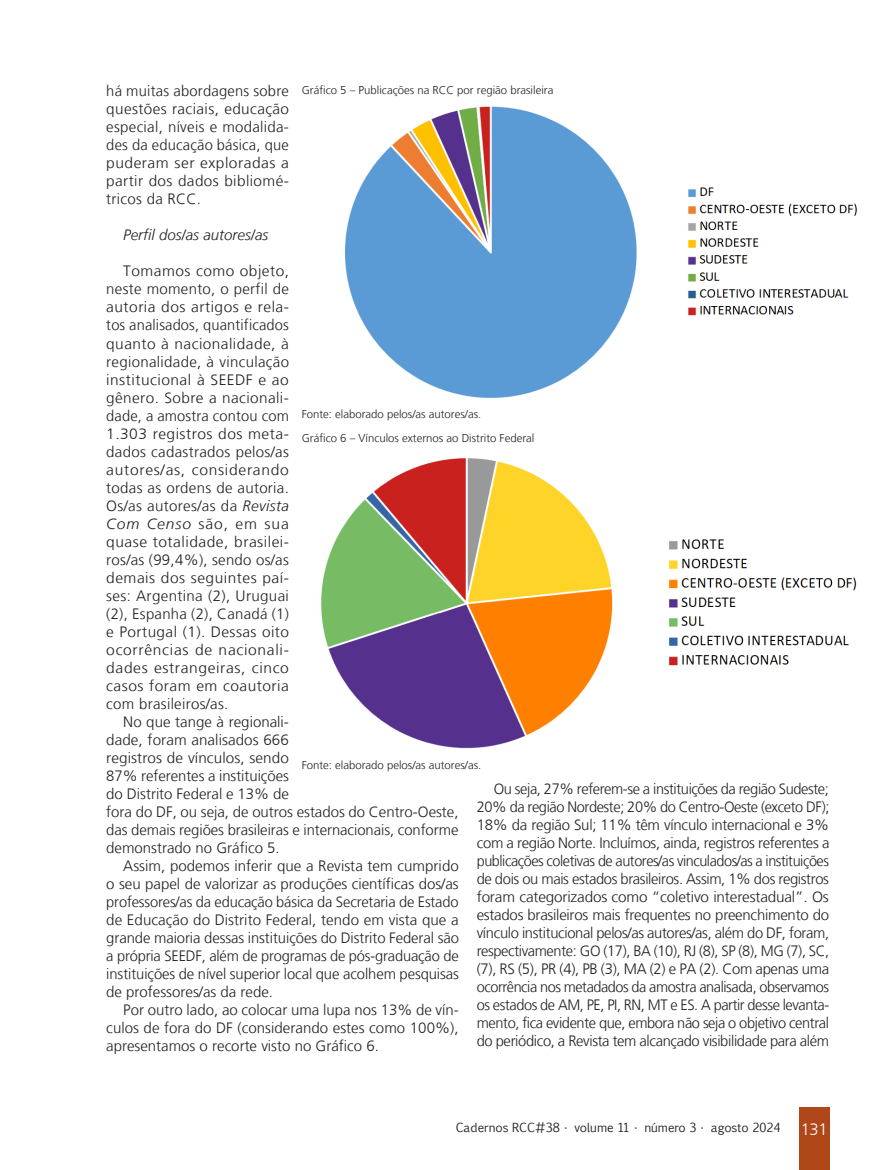
<style>
.page{position:relative;width:893px;height:1170px;background:#fff}
.page>*{position:absolute;margin:0;border:0;box-sizing:border-box;transform-origin:0 0}
.Miolo__10{font:300 15px/18px "Frutiger LT";color:#231f20;text-align:justify}
.Miolo__10-2{font:italic 300 15px "Frutiger LT";color:#231f20}
.t1{font:12px "Euphemia CAS";color:#231f20}
.Legendas{font:300 11.4px "Frutiger LT";color:#231f20}
.s1{font-style:italic}
.s2{font-family:"Frutiger LT";font-weight:300;font-size:16.5px;color:#fff}
</style>
<div class="page">
<div style="left:799px;top:1107px;width:30px;height:62px;background:#b04719"></div>
<img style="left:345px;top:106px;width:513px;height:293px">
<img style="left:321px;top:458px;width:536px;height:291px">
<p class="Legendas" style="left:302px;top:83px;width:253px">Gráfico 5 – Publicações na RCC por região brasileira</p>
<p class="Miolo__10" style="left:106px;top:82px;width:184px">há muitas abordagens sobre questões raciais, educação especial, níveis e modalida&shy;des da educação básica, que puderam ser exploradas a partir dos dados bibliomé&shy;tricos da RCC.</p>
<p class="Miolo__10-2" style="left:123px;top:227px;width:147px">Perfil dos/as autores/as</p>
<p class="Miolo__10" style="left:106px;top:262px;width:184px;text-indent:17px">Tomamos como objeto, neste momento, o perfil de autoria dos artigos e rela&shy;tos analisados, quantificados quanto à nacionalidade, à regionalidade, à vinculação institucional à SEEDF e ao gênero. Sobre a nacionali&shy;dade, a amostra contou com 1.303 registros dos meta&shy;dados cadastrados pelos/as autores/as, considerando todas as ordens de autoria.<br>Os/as autores/as da <span class="s1">Revista Com Censo</span> são, em sua quase totalidade, brasilei&shy;ros/as (99,4%), sendo os/as demais dos seguintes paí&shy;ses: Argentina (2), Uruguai (2), Espanha (2), Canadá (1) e Portugal (1). Dessas oito ocorrências de nacionali&shy;dades estrangeiras, cinco casos foram em coautoria com brasileiros/as.</p>
<p class="Miolo__10" style="left:106px;top:712px;width:354px;text-align:left;text-indent:17px">No que tange à regionali-<br>dade, foram analisados 666<br>registros de vínculos, sendo<br>87% referentes a instituições<br>do Distrito Federal e 13% de<br>fora do DF, ou seja, de outros estados do Centro-Oeste, das demais regiões brasileiras e internacionais, conforme demonstrado no Gráfico 5.</p>
<p class="Miolo__10" style="left:106px;top:856px;width:354px;text-indent:17px">Assim, podemos inferir que a Revista tem cumprido o seu papel de valorizar as produções científicas dos/as professores/as da educação básica da Secretaria de Estado de Educação do Distrito Federal, tendo em vista que a grande maioria dessas instituições do Distrito Federal são a própria SEEDF, além de programas de pós-graduação de instituições de nível superior local que acolhem pesquisas de professores/as da rede.</p>
<p class="Miolo__10" style="left:106px;top:1000px;width:354px;text-indent:17px">Por outro lado, ao colocar uma lupa nos 13% de vín&shy;culos de fora do DF (considerando estes como 100%), apresentamos o recorte visto no Gráfico 6.</p>
<p class="Legendas" style="left:302px;top:407px;width:181px">Fonte: elaborado pelos/as autores/as.</p>
<p class="Legendas" style="left:302px;top:432px;width:234px">Gráfico 6 – Vínculos externos ao Distrito Federal</p>
<p class="Legendas" style="left:302px;top:758px;width:181px">Fonte: elaborado pelos/as autores/as.</p>
<p class="Miolo__10" style="left:477px;top:780px;width:354px;text-indent:17px">Ou seja, 27% referem-se a instituições da região Sudeste; 20% da região Nordeste; 20% do Centro-Oeste (exceto DF); 18% da região Sul; 11% têm vínculo internacional e 3% com a região Norte. Incluímos, ainda, registros referentes a publicações coletivas de autores/as vinculados/as a instituições de dois ou mais estados brasileiros. Assim, 1% dos registros foram categorizados como “coletivo interestadual”. Os estados brasileiros mais frequentes no preenchimento do vínculo institucional pelos/as autores/as, além do DF, foram, respectivamente: GO (17), BA (10), RJ (8), SP (8), MG (7), SC, (7), RS (5), PR (4), PB (3), MA (2) e PA (2). Com apenas uma ocorrência nos metadados da amostra analisada, observamos os estados de AM, PE, PI, RN, MT e ES. A partir desse levanta&shy;mento, fica evidente que, embora não seja o objetivo central do periódico, a Revista tem alcançado visibilidade para além</p>
<p class="t1" style="left:456px;top:1119px;width:373px">Cadernos RCC#38 • volume 11 • número 3 • agosto 2024 <span class="s2">131</span></p>
</div>
